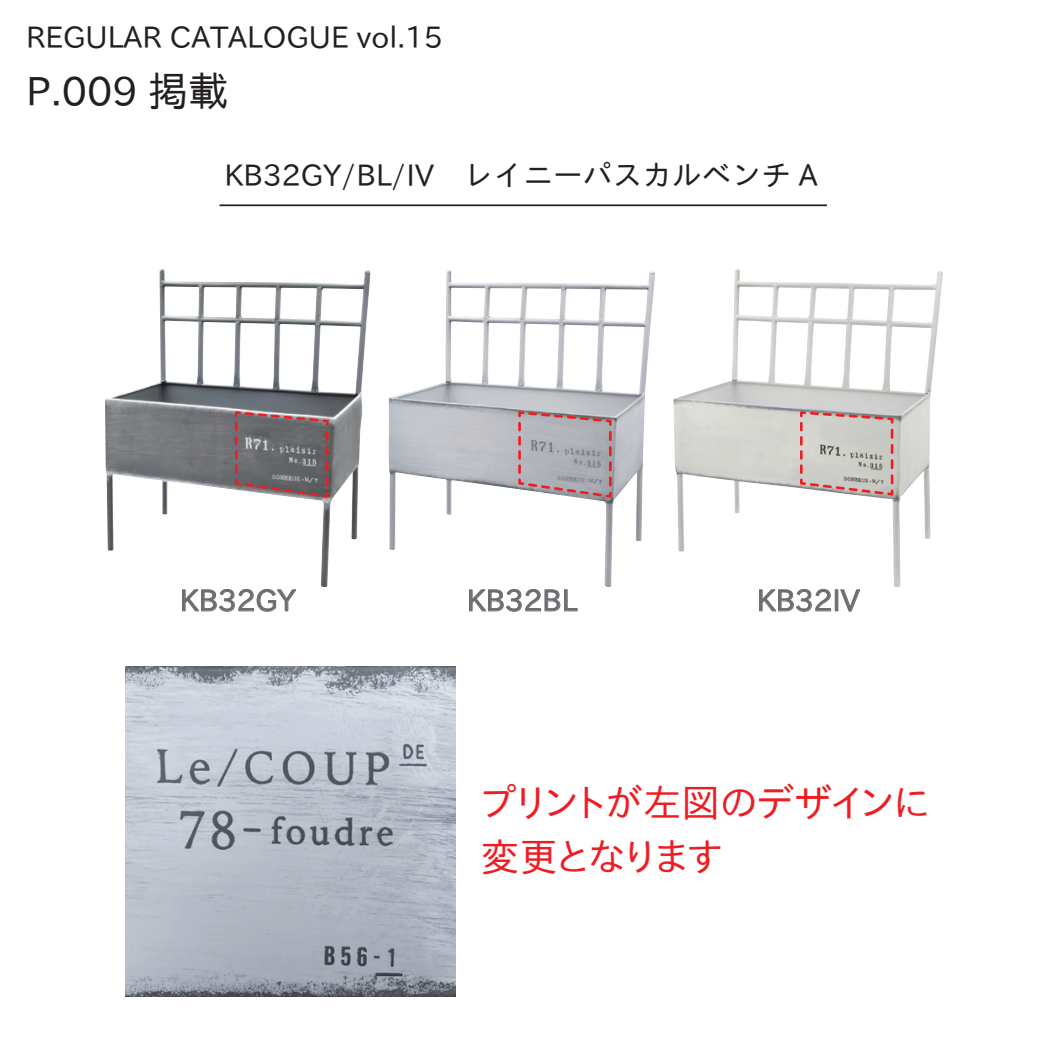
<style>
.page{position:relative;width:1042px;height:1042px;background:#fff}
.page>*{position:absolute;margin:0;border:0;box-sizing:border-box;transform-origin:0 0}
.t1{font:40.25px "IP Aex Gothic";color:#231f20}
.t2{font:38.5px/53.2px "IP Aex Gothic";letter-spacing:-.115em;color:#ee1d23}
.t3{font:29.75px "IP Aex Gothic";color:#231f20}
.t4{font:29.4px "IP Aex Gothic";color:#6c6d70}
</style>
<div class="page">
<img style="left:105px;top:269px;width:265px;height:318px">
<svg style="left:182px;top:589px;width:115px;height:23px"></svg>
<svg style="left:469px;top:589px;width:108px;height:23px"></svg>
<svg style="left:759px;top:589px;width:72px;height:23px"></svg>
<div style="left:835px;top:589px;width:3px;height:22px;border:1px solid #6c6d70"></div>
<svg style="left:840px;top:589px;width:20px;height:22px"></svg>
<img style="left:389px;top:272px;width:254px;height:315px">
<img style="left:673px;top:270px;width:251px;height:317px">
<svg style="left:517px;top:410px;width:96px;height:89px;background:#b0a6ab"></svg>
<svg style="left:798px;top:410px;width:96px;height:87px;background:#c9bbb7"></svg>
<svg style="left:234px;top:410px;width:96px;height:89px;background:#7d7275"></svg>
<img style="left:125px;top:666px;width:330px;height:331px">
<hr style="left:219px;top:204px;width:608px;height:2px;background:#231f20">
<p class="t3" style="left:26px;top:21px;width:418px">REGULAR CATALOGUE vol.15</p>
<h1 class="t1" style="left:26px;top:68px;width:204px">P.009 掲載</h1>
<p class="t3" style="left:224px;top:158px;width:595px">KB32GY/BL/IV　レイニーパスカルベンチ A</p>
<p class="t4" style="left:180px;top:584px;width:118px">KB32GY</p>
<p class="t4" style="left:467px;top:584px;width:112px">KB32BL</p>
<p class="t4" style="left:756px;top:584px;width:104px">KB32IV</p>
<p class="t2" style="left:478px;top:778px;width:454px">プリントが左図のデザインに変更となります</p>
</div>
